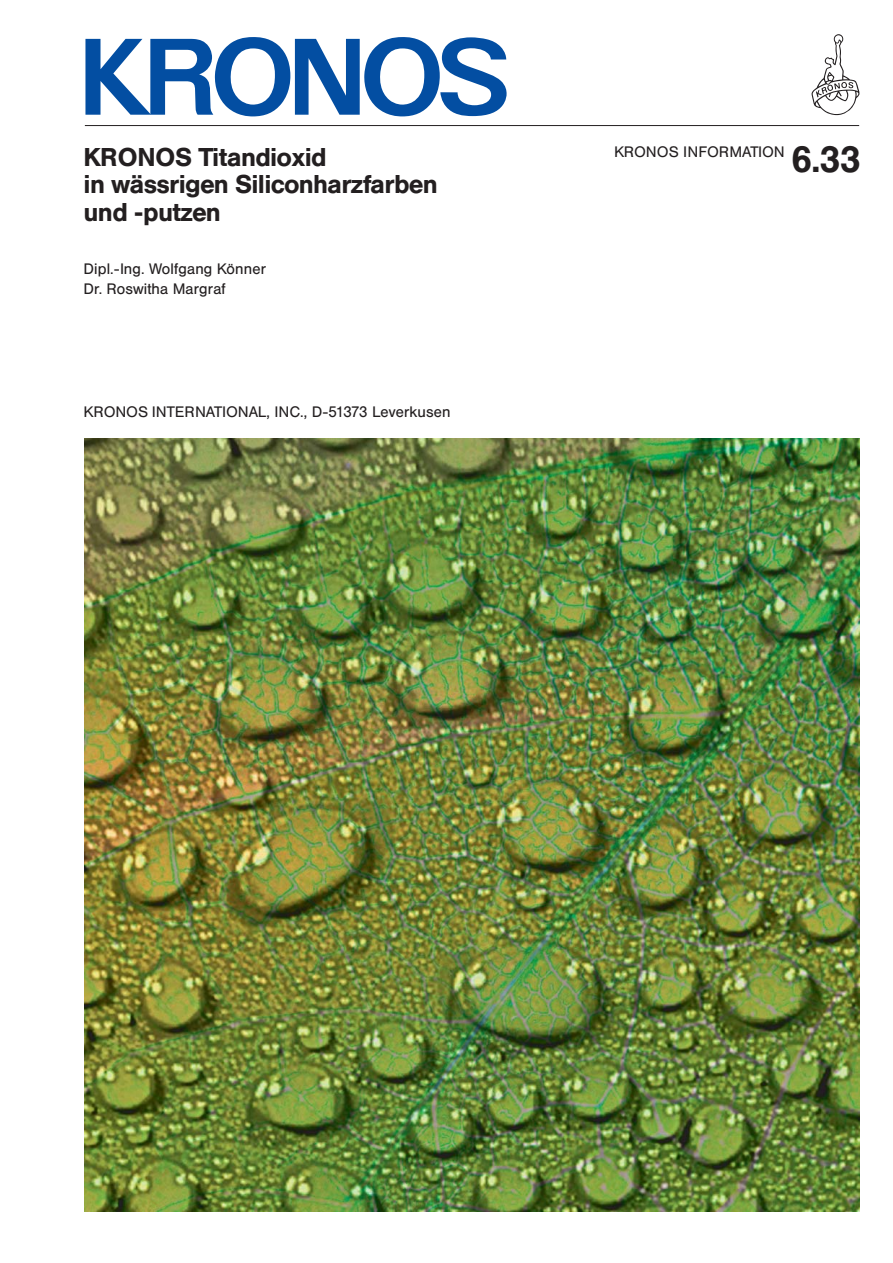
<style>
.page{position:relative;width:893px;height:1263px;background:#fff}
.page>*{position:absolute;margin:0;border:0;box-sizing:border-box;transform-origin:0 0}
.t1{font:107.4px "Typo Service Pulheim One BQ";letter-spacing:.01em;color:#034ea2}
.t2{font:53.7px "Typo Service Pulheim One BQ";color:#231f20}
.t3{font:500 36px "Helvetica BQ";color:#231f20}
.t4{font:500 25.5px/27.8px "Helvetica BQ";color:#231f20}
.t5{font:15px/20.5px "Helvetica BQ";letter-spacing:.01em;color:#231f20}
.t6{font:15px "Helvetica BQ";letter-spacing:.03em;color:#231f20}
</style>
<div class="page">
<img style="left:84px;top:125px;width:776px;height:1087px">
<h1 class="t1" style="left:85px;top:15px;width:423px">IOPÜP*</h1>
<h3 class="t4" style="left:84px;top:145px;width:355px">KRONOS Titandioxid<br>in wässrigen Siliconharzfarben und -putzen</h3>
<p class="t5" style="left:84px;top:259px;width:184px">Dipl.-Ing. Wolfgang Könner<br>Dr. Roswitha Margraf</p>
<p class="t5" style="left:84px;top:403px;width:368px">KRONOS INTERNATIONAL, INC., D-51373 Leverkusen</p>
<h2 class="t2" style="left:811px;top:65px;width:50px">f</h2>
<p class="t6" style="left:614px;top:147px;width:172px">KRONOS INFORMATION</p>
<h3 class="t3" style="left:791px;top:148px;width:71px">6.33</h3>
</div>
